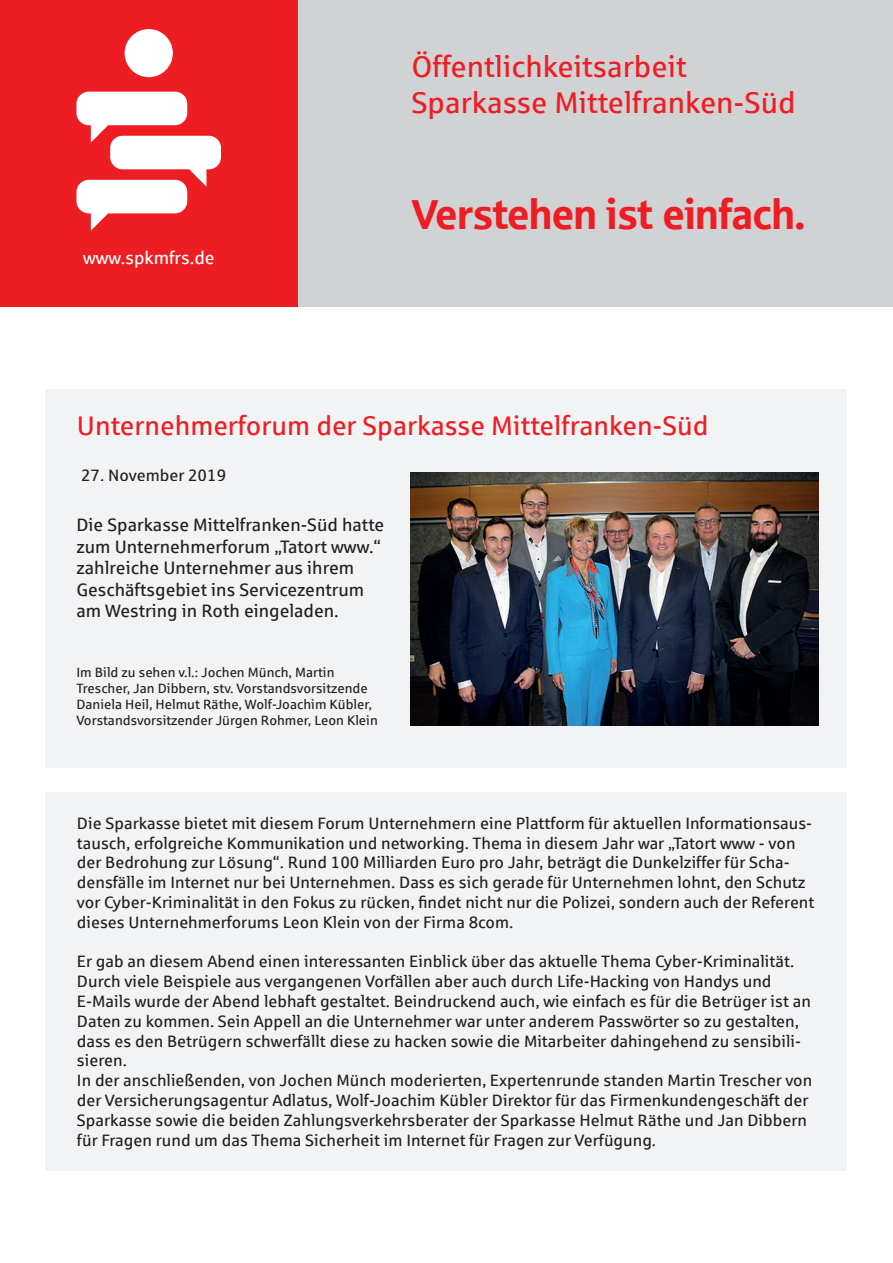
<style>
.page{position:relative;width:893px;height:1263px;background:#fff}
.page>*{position:absolute;margin:0;border:0;box-sizing:border-box;transform-origin:0 0}
.t1{font:42px "Sparkasse Head";color:#ee1d23}
.t2{font:30px/36px "Sparkasse Rg";color:#ee1d23}
.t3{font:27px "Sparkasse Rg";color:#ee1d23}
.t4{font:18px/21.6px "Sparkasse Rg";color:#231f20}
.t5{font:18px "Sparkasse Rg";color:#fff}
.t6{font:16.5px/19.8px "Sparkasse Rg";color:#231f20}
.t7{font:13.5px/16.2px "Sparkasse Rg";color:#231f20}
</style>
<div class="page">
<div style="left:0;top:0;width:893px;height:306px;background:#d1d2d4"></div>
<div style="left:46px;top:389px;width:801px;height:378px;background:#f2f3f4"></div>
<div style="left:46px;top:792px;width:801px;height:379px;background:#f2f3f4"></div>
<div style="left:0;top:0;width:298px;height:306px;background:#ee1d23"></div>
<svg style="left:76px;top:92px;width:145px;height:139px"></svg>
<svg style="left:125px;top:29px;width:48px;height:48px"></svg>
<img style="left:411px;top:472px;width:408px;height:254px">
<h2 class="t2" style="left:411px;top:47px;width:386px">Öffentlichkeitsarbeit<br>Sparkasse Mittelfranken-Süd</h2>
<p class="t5" style="left:83px;top:247px;width:133px">www.spkmfrs.de</p>
<h1 class="t1" style="left:411px;top:188px;width:395px">Verstehen ist einfach.</h1>
<h3 class="t3" style="left:77px;top:409px;width:633px">Unternehmerforum der Sparkasse Mittelfranken-Süd</h3>
<p class="t6" style="left:81px;top:464px;width:147px">27. November 2019</p>
<p class="t4" style="left:76px;top:513px;width:309px">Die Sparkasse Mittelfranken-Süd hatte zum Unternehmerforum „Tatort www.“ zahlreiche Unternehmer aus ihrem Geschäftsgebiet ins Servicezentrum am Westring in Roth eingeladen.</p>
<p class="t7" style="left:76px;top:664px;width:303px">Im Bild zu sehen v.l.: Jochen Münch, Martin Trescher, Jan Dibbern, stv. Vorstandsvorsitzende Daniela Heil, Helmut Räthe, Wolf-Joachim Kübler, Vorstandsvorsitzender Jürgen Rohmer, Leon Klein</p>
<p class="t6" style="left:77px;top:813px;width:739px">Die Sparkasse bietet mit diesem Forum Unternehmern eine Plattform für aktuellen Informationsaus&shy;tausch, erfolgreiche Kommunikation und networking. Thema in diesem Jahr war „Tatort www - von der Bedrohung zur Lösung“. Rund 100 Milliarden Euro pro Jahr, beträgt die Dunkelziffer für Scha&shy;densfälle im Internet nur bei Unternehmen. Dass es sich gerade für Unternehmen lohnt, den Schutz vor Cyber-Kriminalität in den Fokus zu rücken, findet nicht nur die Polizei, sondern auch der Referent dieses Unternehmerforums Leon Klein von der Firma 8com.</p>
<p class="t6" style="left:77px;top:951px;width:737px">Er gab an diesem Abend einen interessanten Einblick über das aktuelle Thema Cyber-Kriminalität.<br>Durch viele Beispiele aus vergangenen Vorfällen aber auch durch Life-Hacking von Handys und E-Mails wurde der Abend lebhaft gestaltet. Beindruckend auch, wie einfach es für die Betrüger ist an Daten zu kommen. Sein Appell an die Unternehmer war unter anderem Passwörter so zu gestalten, dass es den Betrügern schwerfällt diese zu hacken sowie die Mitarbeiter dahingehend zu sensibili&shy;sieren.<br>In der anschließenden, von Jochen Münch moderierten, Expertenrunde standen Martin Trescher von der Versicherungsagentur Adlatus, Wolf-Joachim Kübler Direktor für das Firmenkundengeschäft der Sparkasse sowie die beiden Zahlungsverkehrsberater der Sparkasse Helmut Räthe und Jan Dibbern für Fragen rund um das Thema Sicherheit im Internet für Fragen zur Verfügung.</p>
</div>
